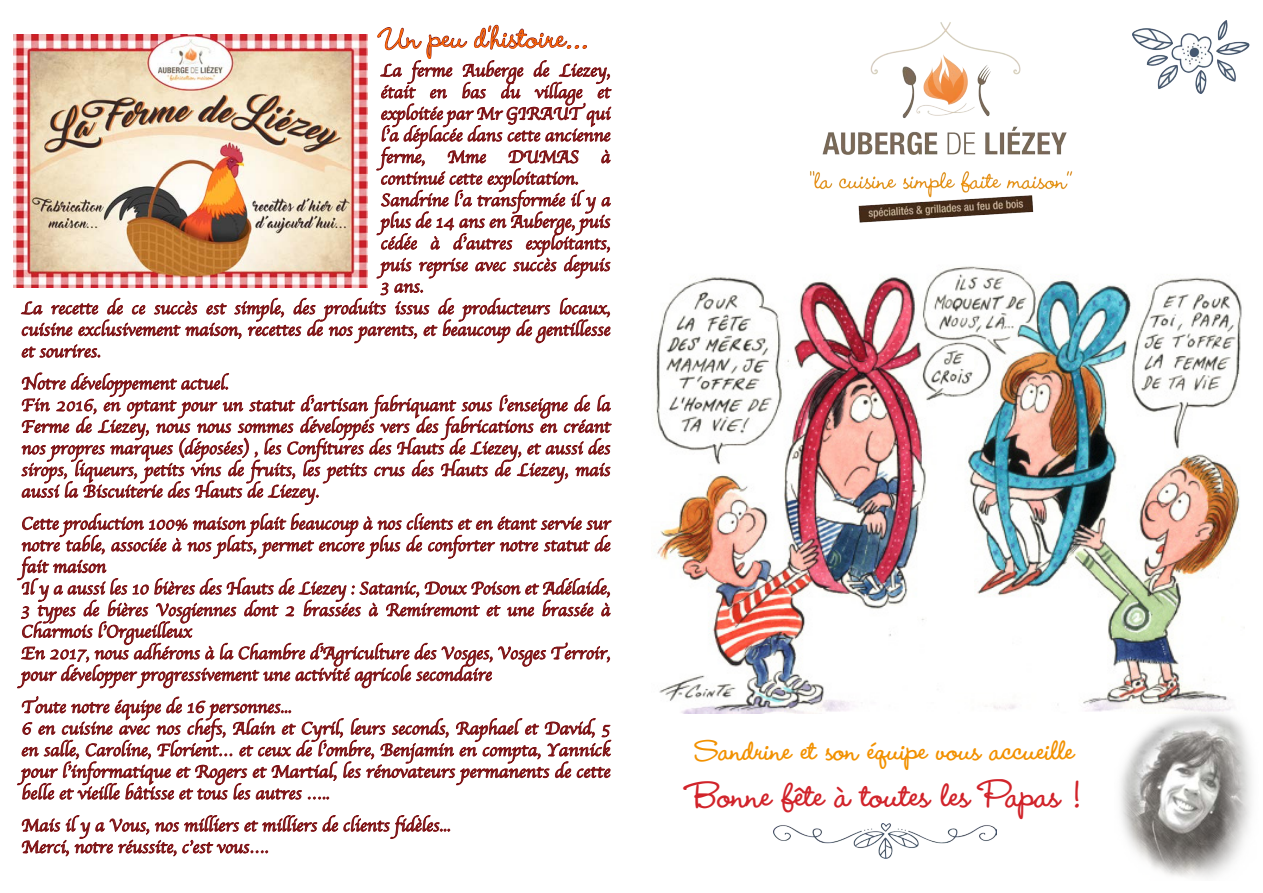
<style>
.page{position:relative;width:1263px;height:893px;background:#fff}
.page>*{position:absolute;margin:0;border:0;box-sizing:border-box;transform-origin:0 0}
.t1{font:700 43.5px "Wendy LP";color:#d1232a}
.t2{font:500 39px "Wendy LP";color:#ff6500}
.t3{font:700 36px "Wendy LP";color:#f29100}
.t4{font:18px/21.6px "Apple Chancery";color:#7e1315;text-align:justify}
</style>
<div class="page">
<img style="left:810px;top:22px;width:263px;height:201px">
<img style="left:656px;top:266px;width:589px;height:447px">
<img style="left:1114px;top:709px;width:138px;height:169px">
<svg style="left:16px;top:25px;width:596px;height:775px"></svg>
<svg style="left:21px;top:815px;width:430px;height:42px"></svg>
<img style="left:1133px;top:21px;width:117px;height:73px">
<img style="left:773px;top:823px;width:224px;height:36px">
<p class="t2" style="left:381px;top:15px;width:209px">Un peu d’histoire…</p>
<p class="t4" style="left:381px;top:60px;width:231px">La ferme Auberge de Liezey, était en bas du village et exploitée par Mr GIRAUT qui l’a déplacée dans cette ancienne ferme, Mme DUMAS à continué cette exploitation.</p>
<p class="t4" style="left:381px;top:189px;width:231px">Sandrine l’a transformée il y a plus de 14 ans en Auberge, puis cédée à d’autres exploitants, puis reprise avec succès depuis 3 ans.</p>
<p class="t4" style="left:21px;top:297px;width:590px">La recette de ce succès est simple, des produits issus de producteurs locaux, cuisine exclusivement maison, recettes de nos parents, et beaucoup de gentillesse et sourires.</p>
<p class="t4" style="left:21px;top:372px;width:209px">Notre développement actuel.</p>
<p class="t4" style="left:21px;top:394px;width:590px">Fin 2016, en optant pour un statut d’artisan fabriquant sous l’enseigne de la Ferme de Liezey, nous nous sommes développés vers des fabrications en créant nos propres marques (déposées) , les Confitures des Hauts de Liezey, et aussi des sirops, liqueurs, petits vins de fruits, les petits crus des Hauts de Liezey, mais aussi la Biscuiterie des Hauts de Liezey.</p>
<p class="t4" style="left:21px;top:513px;width:590px">Cette production 100% maison plait beaucoup à nos clients et en étant servie sur notre table, associée à nos plats, permet encore plus de conforter notre statut de fait maison</p>
<p class="t4" style="left:21px;top:577px;width:590px">Il y a aussi les 10 bières des Hauts de Liezey : Satanic, Doux Poison et Adélaide, 3 types de bières Vosgiennes dont 2 brassées à Remiremont et une brassée à Charmois l’Orgueilleux</p>
<p class="t4" style="left:21px;top:642px;width:590px">En 2017, nous adhérons à la Chambre d’Agriculture des Vosges, Vosges Terroir, pour développer progressivement une activité agricole secondaire</p>
<p class="t4" style="left:21px;top:696px;width:272px">Toute notre équipe de 16 personnes...</p>
<p class="t4" style="left:21px;top:717px;width:590px">6 en cuisine avec nos chefs, Alain et Cyril, leurs seconds, Raphael et David, 5 en salle, Caroline, Florient… et ceux de l’ombre, Benjamin en compta, Yannick pour l’informatique et Rogers et Martial, les rénovateurs permanents de cette belle et vieille bâtisse et tous les autres …..</p>
<p class="t4" style="left:21px;top:814px;width:431px">Mais il y a Vous, nos milliers et milliers de clients fidèles...</p>
<p class="t4" style="left:21px;top:836px;width:249px">Merci, notre réussite, c’est vous….</p>
<p class="t3" style="left:695px;top:729px;width:380px">Sandrine et son équipe vous accueille</p>
<p class="t1" style="left:688px;top:769px;width:396px">Bonne fête à toutes les Papas !</p>
</div>
